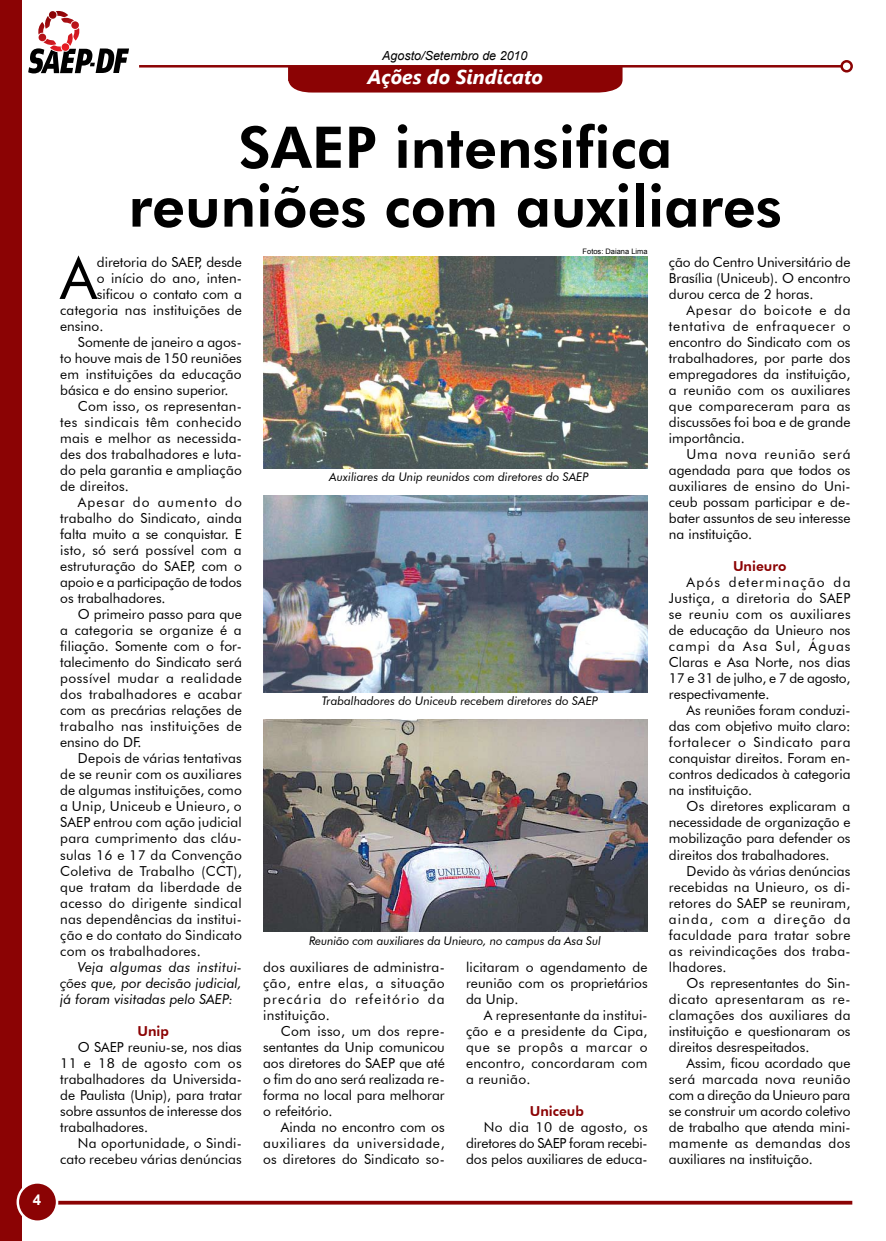
<style>
.page{position:relative;width:886px;height:1241px;background:#fff}
.page>*{position:absolute;margin:0;border:0;box-sizing:border-box;transform-origin:0 0}
.t1{font:58.5px "Futura BT";color:#000}
.t2{font:800 57.5px/58.8px "Futura BT";color:#000;text-align:center}
.t3{font:italic 700 20px "Segoe UI";color:#fff}
.t4{font:700 15px "Arial";color:#fff}
.t5{font:13.75px/16px "Futura BT";letter-spacing:.01em;color:#000;text-align:justify}
.t6{font:italic 13.75px/16px "Futura BT";color:#000;text-align:justify}
.t7{font:13.75px "Futura BT";letter-spacing:.035em;color:#000}
.t8{font:13.75px "Futura BT";letter-spacing:-.015em;color:#000}
.t9{font:800 13.75px "Futura BT";color:#8b0304}
.t10{font:13.75px "Futura BT";letter-spacing:.075em;color:#000}
.t11{font:italic 12.5px "Arial";color:#000}
.t12{font:italic 11.88px "Futura BT";color:#000}
.t13{font:7.5px "Arial";color:#000}
</style>
<div class="page">
<div style="left:0;top:0;width:22px;height:1240px;background:#8b0304"></div>
<hr style="left:139px;top:65px;width:703px;height:2px;background:#8b0304">
<div style="left:840px;top:60px;width:13px;height:12px;border:2px solid #8b0304;border-radius:50%"></div>
<svg style="left:58px;top:1200px;width:794px;height:4px;background:#a33738"></svg>
<svg style="left:28px;top:11px;width:101px;height:62px"></svg>
<div style="left:18px;top:1182px;width:39px;height:39px;background:#8b0304;border-radius:50%"></div>
<div style="left:17px;top:1180px;width:41px;height:42px;border:2px solid #fff;border-radius:50%"></div>
<div style="left:288px;top:67px;width:334px;height:25px;background:#8b0304"></div>
<img style="left:263px;top:495px;width:384px;height:197px">
<img style="left:263px;top:719px;width:384px;height:212px">
<img style="left:263px;top:256px;width:385px;height:212px">
<p class="t4" style="left:33px;top:1190px;width:10px">4</p>
<p class="t11" style="left:382px;top:48px;width:147px">Agosto/Setembro de 2010</p>
<h3 class="t3" style="left:367px;top:63px;width:177px">Ações do Sindicato</h3>
<h2 class="t2" style="left:129px;top:117px;width:655px">SAEP intensifica reuniões com auxiliares</h2>
<h1 class="t1" style="left:60px;top:242px;width:38px">A</h1>
<p class="t5" style="left:97px;top:254px;width:147px">diretoria do SAEP, desde</p>
<p class="t5" style="left:97px;top:270px;width:147px">o início do ano, inten-</p>
<p class="t5" style="left:97px;top:286px;width:147px">sificou o contato com a</p>
<p class="t5" style="left:60px;top:302px;width:183px">categoria nas instituições de</p>
<p class="t5" style="left:60px;top:318px;width:45px">ensino.</p>
<p class="t5" style="left:78px;top:334px;width:165px">Somente de janeiro a agos-</p>
<p class="t5" style="left:60px;top:350px;width:183px">to houve mais de 150 reuniões</p>
<p class="t5" style="left:60px;top:366px;width:183px">em instituições da educação</p>
<p class="t5" style="left:60px;top:382px;width:170px">básica e do ensino superior.</p>
<p class="t5" style="left:78px;top:398px;width:165px">Com isso, os representan-</p>
<p class="t7" style="left:60px;top:414px;width:183px">tes sindicais têm conhecido</p>
<p class="t5" style="left:60px;top:430px;width:183px">mais e melhor as necessida-</p>
<p class="t5" style="left:60px;top:446px;width:183px">des dos trabalhadores e luta-</p>
<p class="t5" style="left:60px;top:462px;width:183px">do pela garantia e ampliação</p>
<p class="t5" style="left:60px;top:478px;width:70px">de direitos.</p>
<p class="t10" style="left:78px;top:494px;width:165px">Apesar do aumento do</p>
<p class="t5" style="left:60px;top:510px;width:183px">trabalho do Sindicato, ainda</p>
<p class="t5" style="left:60px;top:526px;width:183px">falta muito a se conquistar. E</p>
<p class="t5" style="left:60px;top:542px;width:183px">isto, só será possível com a</p>
<p class="t5" style="left:60px;top:558px;width:183px">estruturação do SAEP, com o</p>
<p class="t8" style="left:60px;top:574px;width:183px">apoio e a participação de todos</p>
<p class="t5" style="left:60px;top:590px;width:107px">os trabalhadores.</p>
<p class="t5" style="left:78px;top:606px;width:165px">O primeiro passo para que</p>
<p class="t5" style="left:60px;top:622px;width:183px">a categoria se organize é a</p>
<p class="t5" style="left:60px;top:638px;width:183px">filiação. Somente com o for-</p>
<p class="t5" style="left:60px;top:654px;width:183px">talecimento do Sindicato será</p>
<p class="t7" style="left:60px;top:670px;width:183px">possível mudar a realidade</p>
<p class="t5" style="left:60px;top:686px;width:183px">dos trabalhadores e acabar</p>
<p class="t5" style="left:60px;top:702px;width:183px">com as precárias relações de</p>
<p class="t7" style="left:60px;top:718px;width:183px">trabalho nas instituições de</p>
<p class="t5" style="left:60px;top:734px;width:83px">ensino do DF.</p>
<p class="t5" style="left:78px;top:750px;width:165px">Depois de várias tentativas</p>
<p class="t5" style="left:60px;top:766px;width:183px">de se reunir com os auxiliares</p>
<p class="t5" style="left:60px;top:782px;width:183px">de algumas instituições, como</p>
<p class="t5" style="left:60px;top:798px;width:183px">a Unip, Uniceub e Unieuro, o</p>
<p class="t5" style="left:60px;top:814px;width:183px">SAEP entrou com ação judicial</p>
<p class="t5" style="left:60px;top:830px;width:183px">para cumprimento das cláu-</p>
<p class="t5" style="left:60px;top:846px;width:183px">sulas 16 e 17 da Convenção</p>
<p class="t5" style="left:60px;top:862px;width:183px">Coletiva de Trabalho (CCT),</p>
<p class="t5" style="left:60px;top:878px;width:183px">que tratam da liberdade de</p>
<p class="t5" style="left:60px;top:894px;width:183px">acesso do dirigente sindical</p>
<p class="t5" style="left:60px;top:910px;width:183px">nas dependências da institui-</p>
<p class="t5" style="left:60px;top:926px;width:183px">ção e do contato do Sindicato</p>
<p class="t5" style="left:60px;top:942px;width:142px">com os trabalhadores.</p>
<p class="t6" style="left:60px;top:958px;width:183px;text-indent:18px">Veja algumas das institui&shy;ções que, por decisão judicial, já foram visitadas pelo SAEP:</p>
<p class="t9" style="left:137px;top:1022px;width:33px">Unip</p>
<p class="t5" style="left:60px;top:1038px;width:183px;text-indent:18px">O SAEP reuniu-se, nos dias 11 e 18 de agosto com os trabalhadores da Universida&shy;de Paulista (Unip), para tratar sobre assuntos de interesse dos trabalhadores.</p>
<p class="t5" style="left:60px;top:1134px;width:183px;text-align:right">Na oportunidade, o Sindi&shy;cato recebeu várias denúncias</p>
<p class="t13" style="left:583px;top:247px;width:67px">Fotos: Daiana Lima</p>
<p class="t12" style="left:329px;top:469px;width:261px">Auxiliares da Unip reunidos com diretores do SAEP</p>
<p class="t12" style="left:322px;top:693px;width:278px">Trabalhadores do Uniceub recebem diretores do SAEP</p>
<p class="t12" style="left:309px;top:933px;width:293px">Reunião com auxiliares da Unieuro, no campus da Asa Sul</p>
<p class="t5" style="left:263px;top:958px;width:183px">dos auxiliares de administra&shy;ção, entre elas, a situação precária do refeitório da instituição.</p>
<p class="t5" style="left:263px;top:1022px;width:183px;text-indent:18px">Com isso, um dos repre&shy;sentantes da Unip comunicou aos diretores do SAEP que até o fim do ano será realizada re&shy;forma no local para melhorar o refeitório.</p>
<p class="t5" style="left:263px;top:1118px;width:183px;text-indent:18px">Ainda no encontro com os auxiliares da universidade, os diretores do Sindicato so-</p>
<p class="t5" style="left:466px;top:958px;width:183px">licitaram o agendamento de reunião com os proprietários da Unip.</p>
<p class="t5" style="left:466px;top:1006px;width:183px;text-indent:18px">A representante da institui&shy;ção e a presidente da Cipa, que se propôs a marcar o encontro, concordaram com a reunião.</p>
<p class="t9" style="left:530px;top:1102px;width:56px">Uniceub</p>
<p class="t5" style="left:466px;top:1118px;width:183px;text-indent:18px">No dia 10 de agosto, os diretores do SAEP foram recebi&shy;dos pelos auxiliares de educa-</p>
<p class="t5" style="left:669px;top:254px;width:183px">ção do Centro Universitário de Brasília (Uniceub). O encontro durou cerca de 2 horas.</p>
<p class="t5" style="left:669px;top:302px;width:183px;text-indent:18px">Apesar do boicote e da tentativa de enfraquecer o encontro do Sindicato com os trabalhadores, por parte dos empregadores da instituição, a reunião com os auxiliares que compareceram para as discussões foi boa e de grande importância.</p>
<p class="t5" style="left:669px;top:446px;width:183px;text-indent:18px">Uma nova reunião será agendada para que todos os auxiliares de ensino do Uni&shy;ceub possam participar e de&shy;bater assuntos de seu interesse na instituição.</p>
<p class="t9" style="left:733px;top:558px;width:55px">Unieuro</p>
<p class="t5" style="left:669px;top:574px;width:183px;text-indent:18px">Após determinação da Justiça, a diretoria do SAEP se reuniu com os auxiliares de educação da Unieuro nos campi da Asa Sul, Águas Claras e Asa Norte, nos dias 17 e 31 de julho, e 7 de agosto, respectivamente.</p>
<p class="t5" style="left:669px;top:702px;width:183px;text-indent:18px">As reuniões foram conduzi&shy;das com objetivo muito claro: fortalecer o Sindicato para conquistar direitos. Foram en&shy;contros dedicados à categoria na instituição.</p>
<p class="t5" style="left:669px;top:798px;width:183px;text-indent:18px">Os diretores explicaram a necessidade de organização e mobilização para defender os direitos dos trabalhadores.</p>
<p class="t5" style="left:669px;top:862px;width:183px;text-indent:18px">Devido às várias denúncias recebidas na Unieuro, os di&shy;retores do SAEP se reuniram, ainda, com a direção da faculdade para tratar sobre as reivindicações dos traba&shy;lhadores.</p>
<p class="t5" style="left:669px;top:974px;width:183px;text-indent:18px">Os representantes do Sin&shy;dicato apresentaram as re&shy;clamações dos auxiliares da instituição e questionaram os direitos desrespeitados.</p>
<p class="t5" style="left:669px;top:1054px;width:183px;text-indent:18px">Assim, ficou acordado que será marcada nova reunião com a direção da Unieuro para se construir um acordo coletivo de trabalho que atenda mini&shy;mamente as demandas dos auxiliares na instituição.</p>
</div>
